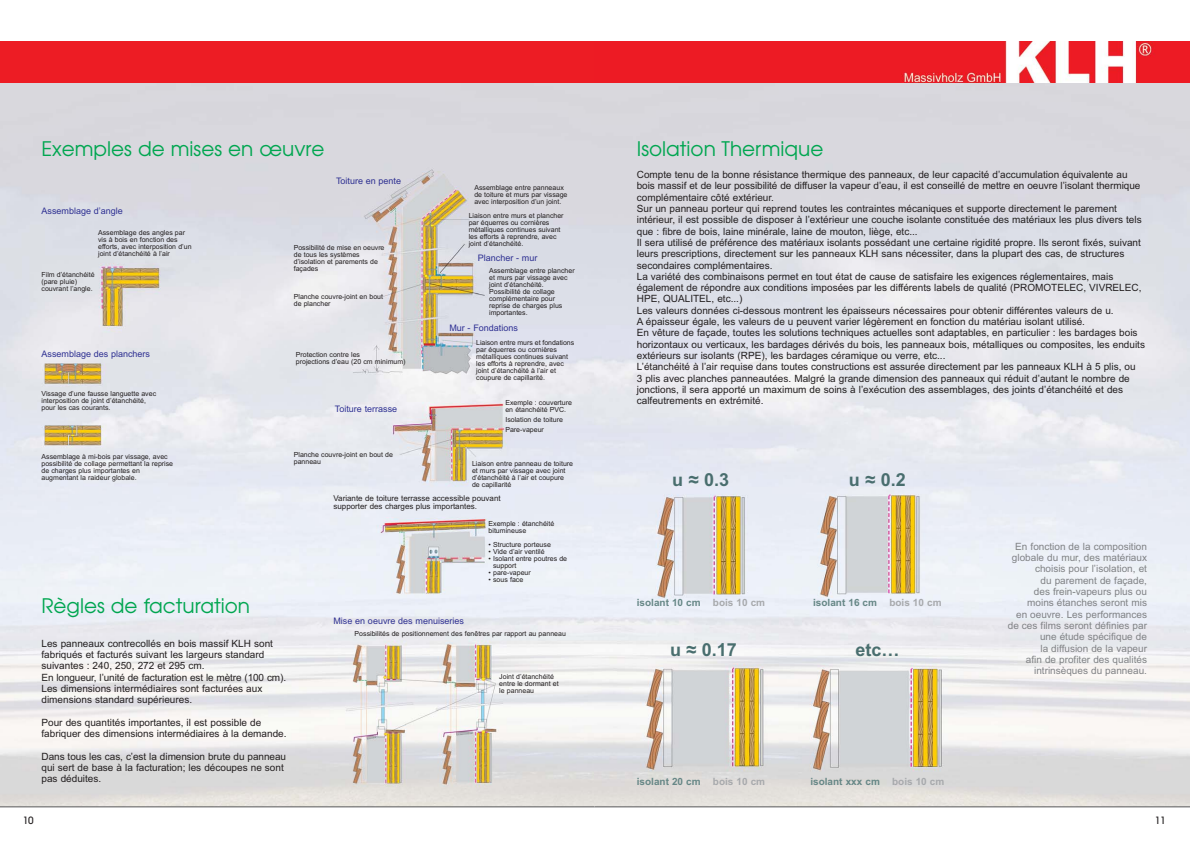
<style>
.page{position:relative;width:1190px;height:841px;background:#fff}
.page>*{position:absolute;margin:0;border:0;box-sizing:border-box;transform-origin:0 0}
.t1{font:20px "Avant Garde";color:#00a650}
.t2{font:18px "Arial Bold MS";color:#496e6e}
.t3{font:10px/11.3px "Arial MS";color:#231f20}
.t4{font:10px/11.3px "Arial MS";color:#808285;text-align:right}
.t5{font:10px "Arial Bold MS";color:#668786}
.t6{font:500 10px "Avant Garde";color:#231f20}
.t7{font:9px "Arial MS";color:#2e3092}
.t8{font:8px/8px "Arial MS";color:#231f20}
.t9{font:7px/7px "Arial MS";color:#231f20}
.s1{color:#a7a9ac}
</style>
<div class="page">
<img style="left:0;top:83px;width:1190px;height:723px">
<hr style="left:0;top:806px;width:594px;height:1px;background:#58595b">
<div style="left:0;top:42px;width:594px;height:41px;background:#ed1c24"></div>
<hr style="left:594px;top:806px;width:596px;height:1px;background:#58595b">
<img style="left:594px;top:42px;width:596px;height:41px">
<h1 class="t1" style="left:42px;top:141px;width:284px">Exemples de mises en œuvre</h1>
<h1 class="t1" style="left:637px;top:141px;width:188px">Isolation Thermique</h1>
<p class="t3" style="left:637px;top:170px;width:510px">Compte tenu de la bonne résistance thermique des panneaux, de leur capacité d’accumulation équivalente au bois massif et de leur possibilité de diffuser la vapeur d’eau, il est conseillé de mettre en oeuvre l’isolant thermique complémentaire côté extérieur.<br>Sur un panneau porteur qui reprend toutes les contraintes mécaniques et supporte directement le parement intérieur, il est possible de disposer à l’extérieur une couche isolante constituée des matériaux les plus divers tels que : fibre de bois, laine minérale, laine de mouton, liège, etc...<br>Il sera utilisé de préférence des matériaux isolants possédant une certaine rigidité propre. Ils seront fixés, suivant leurs prescriptions, directement sur les panneaux KLH sans nécessiter, dans la plupart des cas, de structures secondaires complémentaires.<br>La variété des combinaisons permet en tout état de cause de satisfaire les exigences réglementaires, mais également de répondre aux conditions imposées par les différents labels de qualité (PROMOTELEC, VIVRELEC, HPE, QUALITEL, etc...)<br>Les valeurs données ci-dessous montrent les épaisseurs nécessaires pour obtenir différentes valeurs de u.<br>A épaisseur égale, les valeurs de u peuvent varier légèrement en fonction du matériau isolant utilisé.<br>En vêture de façade, toutes les solutions techniques actuelles sont adaptables, en particulier : les bardages bois horizontaux ou verticaux, les bardages dérivés du bois, les panneaux bois, métalliques ou composites, les enduits extérieurs sur isolants (RPE), les bardages céramique ou verre, etc...<br>L’étanchéité à l’air requise dans toutes constructions est assurée directement par les panneaux KLH à 5 plis, ou<br>3 plis avec planches panneautées. Malgré la grande dimension des panneaux qui réduit d’autant le nombre de jonctions, il sera apporté un maximum de soins à l’exécution des assemblages, des joints d’étanchéité et des calfeutrements en extrémité.</p>
<p class="t7" style="left:336px;top:178px;width:67px">Toiture en pente</p>
<p class="t9" style="left:474px;top:184px;width:95px">Assemblage entre panneaux de toiture et murs par vissage avec interposition d’un joint.</p>
<p class="t9" style="left:469px;top:212px;width:96px">Liaison entre murs et plancher par équerres ou cornières métalliques continues suivant les efforts à reprendre, avec joint d’étanchéité.</p>
<p class="t7" style="left:42px;top:207px;width:83px">Assemblage d’angle</p>
<p class="t9" style="left:98px;top:229px;width:95px">Assemblage des angles par vis à bois en fonction des efforts, avec interposition d’un joint d’étanchéité à l’air</p>
<p class="t9" style="left:42px;top:271px;width:55px">Film d’étanchéité (pare pluie) couvrant l’angle.</p>
<p class="t9" style="left:294px;top:245px;width:92px">Possibilité de mise en oeuvre de tous les systèmes d’isolation et parements de façades</p>
<p class="t9" style="left:294px;top:294px;width:91px">Planche couvre-joint en bout de plancher</p>
<p class="t7" style="left:478px;top:254px;width:61px">Plancher - mur</p>
<p class="t9" style="left:489px;top:267px;width:87px">Assemblage entre plancher et murs par vissage avec joint d’étanchéité.<br>Possibilité de collage complémentaire pour reprise de charges plus importantes.</p>
<p class="t7" style="left:449px;top:325px;width:70px">Mur - Fondations</p>
<p class="t9" style="left:476px;top:340px;width:99px">Liaison entre murs et fondations par équerres ou cornières métalliques continues suivant les efforts à reprendre, avec joint d’étanchéité à l’air et coupure de capillarité.</p>
<p class="t7" style="left:42px;top:351px;width:110px">Assemblage des planchers</p>
<p class="t9" style="left:296px;top:352px;width:111px">Protection contre les<br>projections d’eau (20 cm minimum)</p>
<p class="t9" style="left:42px;top:391px;width:116px">Vissage d’une fausse languette avec interposition de joint d’étanchéité, pour les cas courants.</p>
<p class="t9" style="left:505px;top:400px;width:68px">Exemple : couverture en étanchéité PVC.</p>
<p class="t9" style="left:505px;top:416px;width:59px;line-height:10px">Isolation de toiture<br>Pare-vapeur</p>
<p class="t7" style="left:335px;top:405px;width:64px">Toiture terrasse</p>
<p class="t9" style="left:42px;top:454px;width:133px">Assemblage à mi-bois par vissage, avec possibilité de collage permettant la reprise de charges plus importantes en augmentant la raideur globale.</p>
<h1 class="t1" style="left:42px;top:599px;width:210px">Règles de facturation</h1>
<p class="t3" style="left:42px;top:638px;width:246px">Les panneaux contrecollés en bois massif KLH sont fabriqués et facturés suivant les largeurs standard suivantes : 240, 250, 272 et 295 cm.<br>En longueur, l’unité de facturation est le mètre (100 cm).<br>Les dimensions intermédiaires sont facturées aux dimensions standard supérieures.</p>
<p class="t3" style="left:42px;top:718px;width:247px">Pour des quantités importantes, il est possible de fabriquer des dimensions intermédiaires à la demande.</p>
<p class="t3" style="left:42px;top:751px;width:246px">Dans tous les cas, c’est la dimension brute du panneau qui sert de base à la facturation; les découpes ne sont pas déduites.</p>
<p class="t9" style="left:294px;top:452px;width:101px">Planche couvre-joint en bout de panneau</p>
<p class="t9" style="left:472px;top:461px;width:103px">Liaison entre panneau de toiture et murs par vissage avec joint d’étanchéité à l’air et coupure de capillarité</p>
<p class="t8" style="left:333px;top:495px;width:169px">Variante de toiture terrasse accessible pouvant supporter des charges plus importantes.</p>
<p class="t9" style="left:489px;top:520px;width:67px">Exemple : étanchéité bitumineuse</p>
<p class="t9" style="left:489px;top:541px;width:64px">• Structure porteuse</p>
<p class="t9" style="left:489px;top:548px;width:58px">• Vide d’air ventilé</p>
<p class="t9" style="left:493px;top:555px;width:76px;text-indent:-5px">• Isolant entre poutres de support</p>
<p class="t9" style="left:489px;top:569px;width:44px">• pare-vapeur</p>
<p class="t9" style="left:489px;top:576px;width:36px">• sous face</p>
<p class="t7" style="left:333px;top:618px;width:132px">Mise en oeuvre des menuiseries</p>
<p class="t9" style="left:355px;top:630px;width:213px">Possibilités de positionnement des fenêtres par rapport au panneau</p>
<p class="t9" style="left:499px;top:674px;width:61px">Joint d’étanchéité entre le dormant et le panneau</p>
<h2 class="t2" style="left:672px;top:473px;width:58px">u ≈ 0.3</h2>
<h2 class="t2" style="left:849px;top:473px;width:58px">u ≈ 0.2</h2>
<p class="t5" style="left:637px;top:599px;width:130px">isolant 10 cm <span class="s1">bois 10 cm</span></p>
<p class="t5" style="left:813px;top:599px;width:130px">isolant 16 cm <span class="s1">bois 10 cm</span></p>
<h2 class="t2" style="left:670px;top:643px;width:68px">u ≈ 0.17</h2>
<h2 class="t2" style="left:855px;top:643px;width:46px">etc…</h2>
<p class="t5" style="left:637px;top:777px;width:130px">isolant 20 cm <span class="s1">bois 10 cm</span></p>
<p class="t5" style="left:810px;top:777px;width:135px">isolant xxx cm <span class="s1">bois 10 cm</span></p>
<p class="t4" style="left:1008px;top:542px;width:141px">En fonction de la composition globale du mur, des matériaux choisis pour l’isolation, et<br>du parement de façade,<br>des frein-vapeurs plus ou moins étanches seront mis<br>en oeuvre. Les performances de ces films seront définies par une étude spécifique de<br>la diffusion de la vapeur<br>afin de profiter des qualités intrinsèques du panneau.</p>
<p class="t6" style="left:23px;top:816px;width:13px">10</p>
<p class="t6" style="left:1155px;top:816px;width:13px">11</p>
</div>
